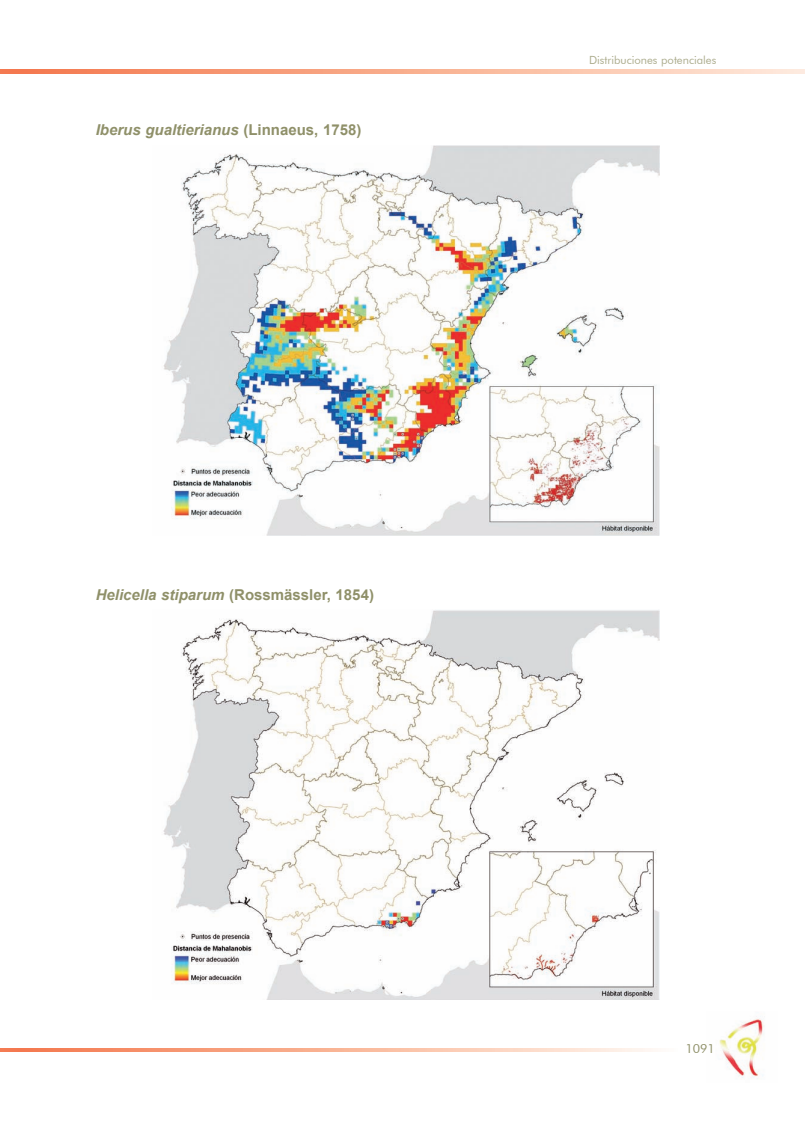
<style>
.page{position:relative;width:805px;height:1124px;background:#fff}
.page>*{position:absolute;margin:0;border:0;box-sizing:border-box;transform-origin:0 0}
.t1{font:700 15px "Arial";color:#8f9069}
.t2{font:italic 700 15px "Arial";color:#8f9069}
.t3{font:12.5px "Futura BT";color:#8f9069}
.t4{font:11.25px "Futura BT";color:#acac8d}
.s1{font-style:normal}
.s2{font-style:italic}
</style>
<div class="page">
<img style="left:719px;top:1016px;width:45px;height:63px">
<svg style="left:18px;top:70px;width:786px;height:3px"></svg>
<svg style="left:18px;top:1048px;width:638px;height:3px"></svg>
<img style="left:163px;top:145px;width:496px;height:390px">
<img style="left:163px;top:610px;width:496px;height:389px">
<hr style="left:0;top:70px;width:18px;height:3px;background:#f47850">
<svg style="left:0;top:1048px;width:18px;height:3px"></svg>
<p class="t2" style="left:96px;top:121px;width:267px">Iberus gualtierianus <span class="s1">(Linnaeus, 1758)</span></p>
<p class="t1" style="left:96px;top:586px;width:280px"><span class="s2">Helicella stiparum</span> (Rossmässler, 1854)</p>
<p class="t4" style="left:589px;top:53px;width:129px">Distribuciones potenciales</p>
<p class="t3" style="left:685px;top:1040px;width:31px">1091</p>
</div>
